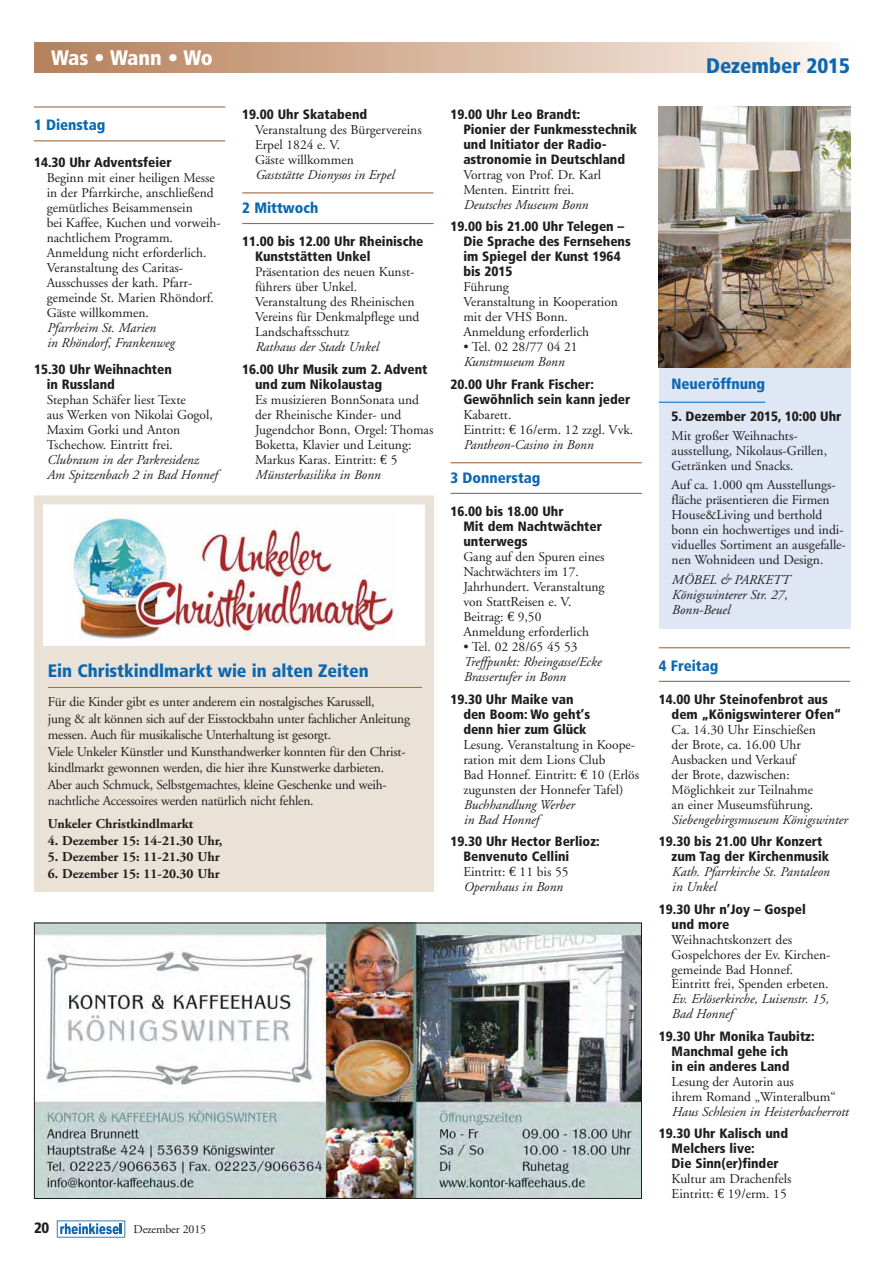
<style>
.page{position:relative;width:893px;height:1263px;background:#fff}
.page>*{position:absolute;margin:0;border:0;box-sizing:border-box;transform-origin:0 0}
.t1{font:900 condensed 21px "Frutiger";color:#0a67b2}
.t2{font:900 condensed 21px "Frutiger";letter-spacing:-.015em;color:#fff}
.t3{font:900 condensed 18px "Frutiger";color:#0a67b2}
.t4{font:900 condensed 15px "Frutiger";color:#0a67b2}
.t5{font:900 condensed 15px "Frutiger";color:#201d1d}
.t6{font:13.5px/15px "Adobe Garamond";color:#201d1d}
.t7{font:900 condensed 13.5px/15px "Frutiger";color:#201d1d}
.t8{font:italic 13.5px/15px "Adobe Garamond";color:#201d1d}
.t9{font:700 13.5px "Adobe Garamond";color:#201d1d}
.t10{font:12px "Adobe Garamond";letter-spacing:-.015em;color:#201d1d}
.s1{font-family:"Euro Serif"}
.s2{font-style:italic}
</style>
<div class="page">
<div style="left:34px;top:43px;width:816px;height:30px;background:linear-gradient(to right,#b57e57,#fcf5ef)"></div>
<hr style="left:242px;top:192px;width:192px;height:1px;background:#a46941">
<hr style="left:242px;top:223px;width:192px;height:1px;background:#a46941">
<hr style="left:34px;top:106px;width:191px;height:2px;background:#a46941">
<hr style="left:34px;top:140px;width:191px;height:1px;background:#a46941">
<hr style="left:450px;top:462px;width:192px;height:1px;background:#a46941">
<hr style="left:450px;top:493px;width:192px;height:1px;background:#a46941">
<svg style="left:57px;top:1220px;width:68px;height:18px"></svg>
<img style="left:36px;top:925px;width:604px;height:272px">
<div style="left:34px;top:923px;width:608px;height:276px;border:1px solid #201d1d"></div>
<div style="left:34px;top:537px;width:400px;height:355px;background:#ebe2d7"></div>
<div style="left:43px;top:504px;width:382px;height:142px;background:#fff"></div>
<img style="left:69px;top:513px;width:325px;height:126px">
<div style="left:34px;top:495px;width:400px;height:160px;border:9px solid #ebe2d7"></div>
<hr style="left:48px;top:687px;width:374px;height:1px;background:#a46941">
<div style="left:659px;top:358px;width:191px;height:271px;background:#dfe6f4"></div>
<hr style="left:659px;top:402px;width:106px;height:1px;background:#0a67b2">
<img style="left:659px;top:107px;width:191px;height:261px">
<hr style="left:659px;top:647px;width:191px;height:1px;background:#a46941">
<hr style="left:659px;top:681px;width:191px;height:1px;background:#a46941">
<h1 class="t2" style="left:51px;top:49px;width:163px">Was • Wann • Wo</h1>
<h1 class="t1" style="left:706px;top:57px;width:146px">Dezember 2015</h1>
<p class="t7" style="left:242px;top:108px;width:126px">19.00 Uhr Skatabend</p>
<p class="t6" style="left:255px;top:123px;width:168px">Veranstaltung des Bürgervereins<br>Erpel 1824 e. V.<br>Gäste willkommen</p>
<p class="t8" style="left:255px;top:168px;width:141px">Gaststätte Dionysos in Erpel</p>
<p class="t4" style="left:242px;top:202px;width:78px">2 Mittwoch</p>
<p class="t7" style="left:255px;top:235px;width:170px;text-indent:-13px">11.00 bis 12.00 Uhr Rheinische<br>Kunststätten Unkel</p>
<p class="t6" style="left:255px;top:266px;width:166px">Präsentation des neuen Kunst - führers über Unkel.<br>Veranstaltung des Rheinischen<br>Vereins für Denkmalpflege und<br>Landschaftsschutz</p>
<p class="t8" style="left:255px;top:341px;width:125px">Rathaus der Stadt Unkel</p>
<p class="t7" style="left:255px;top:363px;width:174px;text-indent:-13px">16.00 Uhr Musik zum 2. Advent und zum Nikolaustag</p>
<p class="t6" style="left:255px;top:393px;width:180px">Es musizieren BonnSonata und der Rheinische Kinder- und<br>Jugendchor Bonn, Orgel: Thomas<br>Boketta, Klavier und Leitung:<br>Markus Karas. Eintritt: <span class="s1">€</span> 5<br><span class="s2">Münsterbasilika in Bonn</span></p>
<p class="t7" style="left:463px;top:108px;width:175px;text-indent:-13px">19.00 Uhr Leo Brandt:<br>Pionier der Funkmesstechnik und Initiator der Radio - astronomie in Deutschland</p>
<p class="t6" style="left:463px;top:168px;width:139px">Vortrag von Prof. Dr. Karl<br>Menten. Eintritt frei.</p>
<p class="t8" style="left:463px;top:198px;width:126px">Deutsches Museum Bonn</p>
<p class="t7" style="left:463px;top:220px;width:169px;text-indent:-13px">19.00 bis 21.00 Uhr Telegen –<br>Die Sprache des Fernsehens im Spiegel der Kunst 1964 bis 2015</p>
<p class="t6" style="left:463px;top:281px;width:156px">Führung<br>Veranstaltung in Kooperation mit der VHS Bonn.<br>Anmeldung erforderlich</p>
<p class="t6" style="left:463px;top:341px;width:116px">• Tel. 02 28/77 04 21</p>
<p class="t8" style="left:463px;top:356px;width:102px">Kunstmuseum Bonn</p>
<p class="t7" style="left:463px;top:378px;width:169px;text-indent:-13px">20.00 Uhr Frank Fischer:<br>Gewöhnlich sein kann jeder</p>
<p class="t6" style="left:463px;top:408px;width:172px">Kabarett.<br>Eintritt: <span class="s1">€</span> 16/erm. 12 zzgl. Vvk.<br><span class="s2">Pantheon-Casino in Bonn</span></p>
<p class="t4" style="left:450px;top:472px;width:91px">3 Donnerstag</p>
<p class="t7" style="left:463px;top:505px;width:140px;text-indent:-13px">16.00 bis 18.00 Uhr<br>Mit dem Nachtwächter unterwegs</p>
<p class="t6" style="left:463px;top:551px;width:143px">Gang auf den Spuren eines<br>Nachtwächters im 17.<br>Jahrhundert. Veranstaltung von StattReisen e. V.<br>Beitrag: <span class="s1">€</span> 9,50<br>Anmeldung erforderlich</p>
<p class="t6" style="left:463px;top:641px;width:116px">• Tel. 02 28/65 45 53</p>
<p class="t8" style="left:463px;top:656px;width:139px">Treffpunkt: Rheingasse/Ecke<br>Brassertufer in Bonn</p>
<p class="t7" style="left:463px;top:693px;width:128px;text-indent:-13px">19.30 Uhr Maike van den Boom: Wo geht’s denn hier zum Glück</p>
<p class="t6" style="left:463px;top:738px;width:177px">Lesung. Veranstaltung in Koope - ration mit dem Lions Club<br>Bad Honnef. Eintritt: <span class="s1">€</span> 10 (Erlös zugunsten der Honnefer Tafel)</p>
<p class="t8" style="left:463px;top:798px;width:113px">Buchhandlung Werber in Bad Honnef</p>
<p class="t7" style="left:463px;top:835px;width:138px;text-indent:-13px">19.30 Uhr Hector Berlioz:<br>Benvenuto Cellini</p>
<p class="t6" style="left:463px;top:866px;width:107px">Eintritt: <span class="s1">€</span> 11 bis 55<br><span class="s2">Opernhaus in Bonn</span></p>
<p class="t4" style="left:34px;top:119px;width:73px">1 Dienstag</p>
<p class="t7" style="left:34px;top:156px;width:139px">14.30 Uhr Adventsfeier</p>
<p class="t6" style="left:47px;top:171px;width:175px">Beginn mit einer heiligen Messe in der Pfarrkirche, anschließend gemütliches Beisammensein<br>bei Kaffee, Kuchen und vorweih&shy;nachtlichem Programm.<br>Anmeldung nicht erforderlich.<br>Veranstaltung des Caritas-<br>Ausschusses der kath. Pfarr - gemeinde St. Marien Rhöndorf.<br>Gäste willkommen.</p>
<p class="t8" style="left:47px;top:321px;width:129px">Pfarrheim St. Marien<br>in Rhöndorf, Frankenweg</p>
<p class="t7" style="left:47px;top:363px;width:127px;text-indent:-13px">15.30 Uhr Weihnachten in Russland</p>
<p class="t6" style="left:47px;top:393px;width:168px">Stephan Schäfer liest Texte<br>aus Werken von Nikolai Gogol,<br>Maxim Gorki und Anton<br>Tschechow. Eintritt frei.</p>
<p class="t8" style="left:47px;top:453px;width:172px">Clubraum in der Parkresidenz<br>Am Spitzenbach 2 in Bad Honnef</p>
<p class="t4" style="left:671px;top:378px;width:95px">Neueröffnung</p>
<p class="t7" style="left:671px;top:410px;width:171px">5. Dezember 2015, 10:00 Uhr</p>
<p class="t6" style="left:671px;top:430px;width:157px">Mit großer Weihnachts - ausstellung, Nikolaus-Grillen,<br>Getränken und Snacks.</p>
<p class="t6" style="left:671px;top:479px;width:176px">Auf ca. 1.000 qm Ausstellungs - fläche präsentieren die Firmen<br>House&amp;Living und berthold bonn ein hochwertiges und indi&shy;viduelles Sortiment an ausgefalle&shy;nen Wohnideen und Design.</p>
<p class="t8" style="left:671px;top:573px;width:119px">MÖBEL &amp; PARKETT<br>Königswinterer Str. 27,<br>Bonn-Beuel</p>
<p class="t4" style="left:659px;top:660px;width:61px">4 Freitag</p>
<p class="t7" style="left:672px;top:693px;width:171px;text-indent:-13px">14.00 Uhr Steinofenbrot aus dem „Königswinterer Ofen“</p>
<p class="t6" style="left:672px;top:723px;width:146px">Ca. 14.30 Uhr Einschießen der Brote, ca. 16.00 Uhr<br>Ausbacken und Verkauf<br>der Brote, dazwischen:<br>Möglichkeit zur Teilnahme an einer Museumsführung.</p>
<p class="t8" style="left:672px;top:813px;width:177px">Siebengebirgsmuseum Königswinter</p>
<p class="t7" style="left:672px;top:835px;width:159px;text-indent:-13px">19.30 bis 21.00 Uhr Konzert zum Tag der Kirchenmusik</p>
<p class="t8" style="left:672px;top:866px;width:159px">Kath. Pfarrkirche St. Pantaleon in Unkel</p>
<p class="t7" style="left:672px;top:902px;width:136px;text-indent:-13px">19.30 Uhr n’Joy – Gospel und more</p>
<p class="t6" style="left:672px;top:933px;width:160px">Weihnachtskonzert des<br>Gospelchores der Ev. Kirchen - gemeinde Bad Honnef.<br>Eintritt frei, Spenden erbeten.</p>
<p class="t8" style="left:672px;top:993px;width:159px">Ev. Erlöserkirche, Luisenstr. 15,<br>Bad Honnef</p>
<p class="t7" style="left:672px;top:1030px;width:144px;text-indent:-13px">19.30 Uhr Monika Taubitz:<br>Manchmal gehe ich<br>in ein anderes Land</p>
<p class="t6" style="left:672px;top:1075px;width:166px">Lesung der Autorin aus<br>ihrem Romand „Winteralbum“</p>
<p class="t8" style="left:672px;top:1105px;width:178px">Haus Schlesien in Heisterbacherrott</p>
<p class="t7" style="left:672px;top:1127px;width:118px;text-indent:-13px">19.30 Uhr Kalisch und<br>Melchers live:<br>Die Sinn(er)finder</p>
<p class="t6" style="left:672px;top:1173px;width:121px">Kultur am Drachenfels<br>Eintritt: <span class="s1">€</span> 19/erm. 15</p>
<h2 class="t3" style="left:48px;top:664px;width:322px">Ein Christkindlmarkt wie in alten Zeiten</h2>
<p class="t6" style="left:48px;top:695px;width:364px;line-height:16.5px">Für die Kinder gibt es unter anderem ein nostalgisches Karussell,<br>jung &amp; alt können sich auf der Eisstockbahn unter fachlicher Anleitung messen. Auch für musikalische Unterhaltung ist gesorgt.<br>Viele Unkeler Künstler und Kunsthandwerker konnten für den Christ - kindlmarkt gewonnen werden, die hier ihre Kunstwerke darbieten.<br>Aber auch Schmuck, Selbstgemachtes, kleine Geschenke und weih - nachtliche Accessoires werden natürlich nicht fehlen.</p>
<p class="t9" style="left:48px;top:819px;width:147px">Unkeler Christkindlmarkt</p>
<p class="t9" style="left:48px;top:835px;width:176px">4. Dezember 15: 14-21.30 Uhr,</p>
<p class="t9" style="left:48px;top:852px;width:173px">5. Dezember 15: 11-21.30 Uhr</p>
<p class="t9" style="left:48px;top:868px;width:173px">6. Dezember 15: 11-20.30 Uhr</p>
<p class="t5" style="left:34px;top:1222px;width:17px">20</p>
<p class="t10" style="left:134px;top:1224px;width:74px">Dezember 2015</p>
</div>
